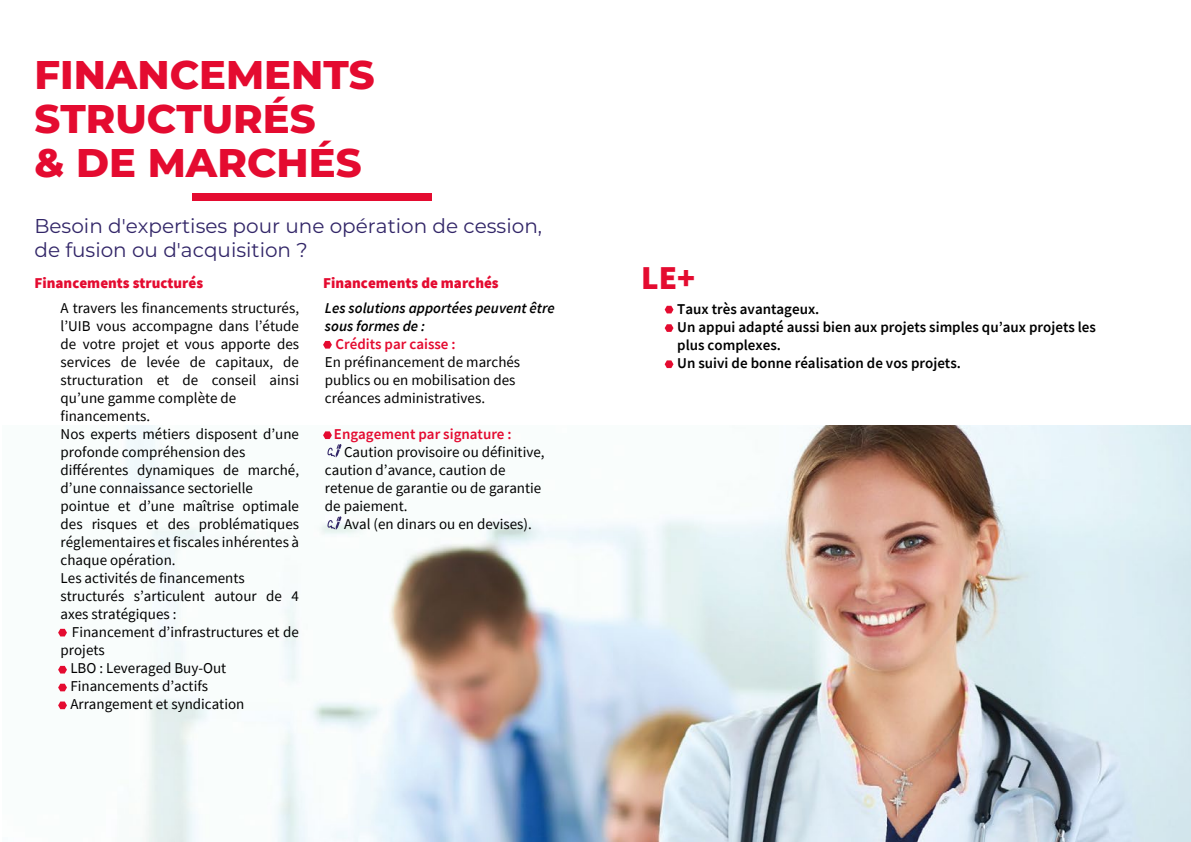
<style>
.page{position:relative;width:1191px;height:842px;background:#fff}
.page>*{position:absolute;margin:0;border:0;box-sizing:border-box;transform-origin:0 0}
.t1{font:800 40px/44px "Montserrat";color:#e40b30}
.t2{font:900 33.3px "Source Sans Pro";color:#e40b30}
.t3{font:20px/24px "Montserrat";color:#322668}
.t4{font:15px/18px "Source Sans Pro";color:#000}
.t5{font:600 15px/18px "Source Sans Pro";color:#000}
.t6{font:italic 600 15px/18px "Source Sans Pro";color:#000}
.t7{font:900 15px "Source Sans Pro";color:#e40b30}
.t8{font:600 15px "Source Sans Pro";color:#e40b30}
.s1{font-weight:600;color:#e40b30}
</style>
<div class="page">
<img style="left:60px;top:425px;width:1131px;height:417px">
<div style="left:192px;top:193px;width:239px;height:8px;background:#e40b30"></div>
<svg style="left:664px;top:306px;width:9px;height:7px"></svg>
<svg style="left:664px;top:324px;width:9px;height:8px"></svg>
<svg style="left:664px;top:360px;width:9px;height:8px"></svg>
<svg style="left:323px;top:341px;width:9px;height:8px"></svg>
<svg style="left:323px;top:431px;width:18px;height:26px"></svg>
<svg style="left:327px;top:516px;width:14px;height:14px"></svg>
<svg style="left:58px;top:701px;width:9px;height:8px"></svg>
<svg style="left:58px;top:684px;width:9px;height:7px"></svg>
<svg style="left:58px;top:666px;width:9px;height:7px"></svg>
<svg style="left:58px;top:629px;width:9px;height:7px"></svg>
<h1 class="t1" style="left:34px;top:51px;width:342px">FINANCEMENTS<br>STRUCTURÉS<br>&amp; DE MARCHÉS</h1>
<h3 class="t3" style="left:34px;top:213px;width:509px">Besoin d'expertises pour une opération de cession, de fusion ou d'acquisition ?</h3>
<p class="t7" style="left:34px;top:272px;width:170px">Financements structurés</p>
<h2 class="t2" style="left:641px;top:254px;width:56px">LE+</h2>
<p class="t4" style="left:61px;top:299px;width:240px">A travers les financements structurés, l’UIB vous accompagne dans l’étude de votre projet et vous apporte des services de levée de capitaux, de structuration et de conseil ainsi qu’une gamme complète de financements.<br>Nos experts métiers disposent d’une profonde compréhension des différentes dynamiques de marché, d’une connaissance sectorielle pointue et d’une maîtrise optimale des risques et des problématiques réglementaires et fiscales inhérentes à chaque opération.<br>Les activités de financements structurés s’articulent autour de 4 axes stratégiques :<br>· Financement d’infrastructures et de projets<br>· LBO : Leveraged Buy-Out<br>· Financements d’actifs<br>· Arrangement et syndication</p>
<p class="t6" style="left:325px;top:299px;width:231px">Les solutions apportées peuvent être sous formes de :</p>
<p class="t7" style="left:323px;top:272px;width:177px">Financements de marchés</p>
<p class="t5" style="left:677px;top:300px;width:420px">Taux très avantageux.<br>Un appui adapté aussi bien aux projets simples qu’aux projets les plus complexes.<br>Un suivi de bonne réalisation de vos projets.</p>
<p class="t4" style="left:325px;top:335px;width:197px">• <span class="s1">Crédits par caisse :<br></span>En préfinancement de marchés publics ou en mobilisation des créances administratives.</p>
<p class="t8" style="left:334px;top:424px;width:179px">Engagement par signature :</p>
<p class="t4" style="left:325px;top:443px;width:221px;text-indent:19px">Caution provisoire ou définitive, caution d’avance, caution de retenue de garantie ou de garantie de paiement.</p>
<p class="t4" style="left:344px;top:515px;width:189px">Aval (en dinars ou en devises).</p>
</div>
